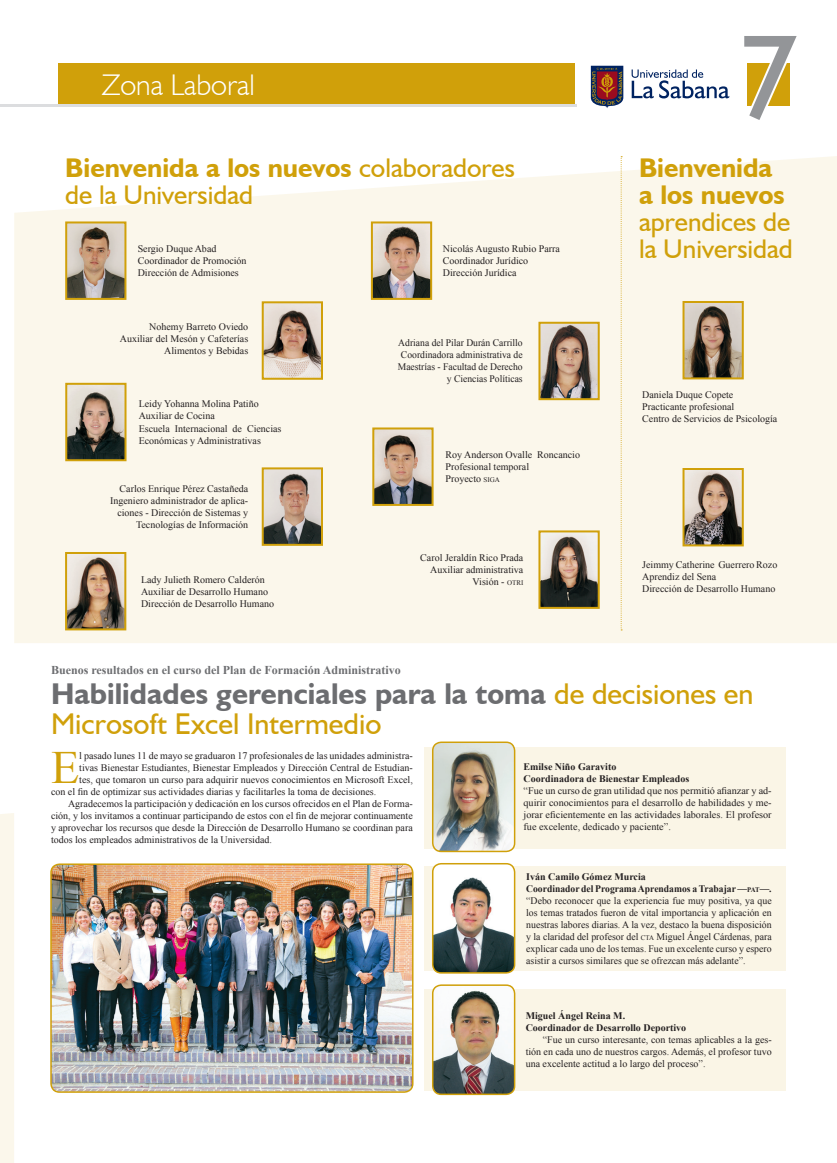
<style>
.page{position:relative;width:837px;height:1163px;background:#fff}
.page>*{position:absolute;margin:0;border:0;box-sizing:border-box;transform-origin:0 0}
.t1{font:120px "Humanist 521 BT";color:#939598}
.t2{font:46.2px "Times New Roman";color:#d0a00a}
.t3{font:30px/30px "Humanist 521 BT";color:#d0a00a}
.t4{font:300 29.9px "Humanist 521 BT";color:#fff}
.t5{font:27px/27px "Humanist 521 BT";color:#d0a00a}
.t6{font:700 27px/27px "Humanist 521 BT";color:#d0a00a}
.t7{font:700 12px "Times New Roman";color:#6c6d70}
.t8{font:10px/12px "Times New Roman";color:#231f20}
.t9{font:10px/12px "Times New Roman";color:#231f20;text-align:right;scale:.96 1}
.t10{font:700 10px/12px "Times New Roman";color:#231f20}
.s1{font-weight:700}
.s2{font-size:7px}
.s3{font-weight:700;color:#6c6d70}
.s4{font-weight:700;font-size:7px}
</style>
<div class="page">
<div style="left:0;top:813px;width:14px;height:349px;background:#fbf7eb"></div>
<div style="left:424px;top:866px;width:361px;height:104px;background:#faf5e6"></div>
<div style="left:424px;top:747px;width:361px;height:102px;background:#faf5e6"></div>
<div style="left:424px;top:988px;width:361px;height:102px;background:#faf5e6"></div>
<svg style="left:14px;top:156px;width:822px;height:487px;background:#fbf7eb"></svg>
<img style="left:68px;top:224px;width:55px;height:73px">
<div style="left:65px;top:221px;width:61px;height:79px;border:2px solid #d0a00a"></div>
<img style="left:264px;top:470px;width:56px;height:72px">
<div style="left:261px;top:467px;width:62px;height:78px;border:2px solid #d0a00a"></div>
<img style="left:685px;top:304px;width:55px;height:72px">
<div style="left:682px;top:301px;width:61px;height:78px;border:2px solid #d0a00a"></div>
<img style="left:685px;top:471px;width:55px;height:72px">
<div style="left:682px;top:468px;width:61px;height:78px;border:2px solid #d0a00a"></div>
<img style="left:541px;top:533px;width:55px;height:72px">
<div style="left:538px;top:530px;width:61px;height:78px;border:2px solid #d0a00a"></div>
<img style="left:264px;top:304px;width:56px;height:72px">
<div style="left:261px;top:301px;width:62px;height:78px;border:2px solid #d0a00a"></div>
<img style="left:68px;top:555px;width:55px;height:72px">
<div style="left:65px;top:552px;width:61px;height:78px;border:2px solid #d0a00a"></div>
<img style="left:374px;top:224px;width:55px;height:73px">
<div style="left:371px;top:221px;width:61px;height:79px;border:2px solid #d0a00a"></div>
<img style="left:375px;top:430px;width:55px;height:73px">
<div style="left:372px;top:427px;width:61px;height:79px;border:2px solid #d0a00a"></div>
<img style="left:68px;top:386px;width:55px;height:72px">
<div style="left:65px;top:383px;width:61px;height:78px;border:2px solid #d0a00a"></div>
<img style="left:541px;top:325px;width:55px;height:72px">
<div style="left:538px;top:322px;width:61px;height:78px;border:2px solid #d0a00a"></div>
<svg style="left:620px;top:156px;width:2px;height:474px"></svg>
<img style="left:432px;top:742px;width:82px;height:109px">
<div style="left:432px;top:741px;width:83px;height:111px;border:2px solid #d0a00a;border-radius:9px"></div>
<img style="left:51px;top:864px;width:361px;height:227px">
<div style="left:50px;top:863px;width:363px;height:229px;border:2px solid #d0a00a;border-radius:9px"></div>
<img style="left:432px;top:865px;width:82px;height:107px">
<div style="left:432px;top:862px;width:83px;height:111px;border:2px solid #d0a00a;border-radius:9px"></div>
<img style="left:432px;top:985px;width:82px;height:109px">
<div style="left:432px;top:984px;width:83px;height:110px;border:2px solid #d0a00a;border-radius:9px"></div>
<div style="left:58px;top:63px;width:516px;height:43px;background:#d0a00a"></div>
<svg style="left:590px;top:66px;width:33px;height:42px"></svg>
<svg style="left:631px;top:69px;width:98px;height:29px"></svg>
<hr style="left:0;top:104px;width:576px;height:2px;background:#dcdddf">
<svg style="left:747px;top:63px;width:43px;height:43px"></svg>
<h3 class="t4" style="left:102px;top:66px;width:154px">Zona Laboral</h3>
<h3 class="t5" style="left:65px;top:153px;width:451px"><span class="s1">Bienvenida a los nuevos</span> colaboradores de la Universidad</h3>
<p class="t8" style="left:138px;top:242px;width:110px">Sergio Duque Abad<br>Coordinador de Promoción<br>Dirección de Admisiones</p>
<p class="t8" style="left:120px;top:320px;width:130px;text-align:right">Nohemy Barreto Oviedo<br>Auxiliar del Mesón y Cafeterías<br>Alimentos y Bebidas</p>
<p class="t8" style="left:139px;top:398px;width:144px">Leidy Yohanna Molina Patiño<br>Auxiliar de Cocina<br>Escuela Internacional de Ciencias<br>Económicas y Administrativas</p>
<p class="t8" style="left:110px;top:482px;width:140px;text-align:right">Carlos Enrique Pérez Castañeda<br>Ingeniero administrador de aplica&shy;ciones - Dirección de Sistemas y<br>Tecnologías de Información</p>
<p class="t8" style="left:443px;top:242px;width:118px">Nicolás Augusto Rubio Parra<br>Coordinador Jurídico<br>Dirección Jurídica</p>
<p class="t9" style="left:397px;top:337px;width:131px">Adriana del Pilar Durán Carrillo<br>Coordinadora administrativa de<br>Maestrías - Facultad de Derecho y Ciencias Políticas</p>
<p class="t8" style="left:445px;top:448px;width:136px">Roy Anderson Ovalle Roncancio<br>Profesional temporal<br>Proyecto <span class="s2">SIGA</span></p>
<p class="t8" style="left:420px;top:551px;width:105px;text-align:right">Carol Jeraldín Rico Prada<br>Auxiliar administrativa</p>
<p class="t8" style="left:141px;top:573px;width:125px">Lady Julieth Romero Calderón</p>
<p class="t8" style="left:472px;top:575px;width:52px">Visión - <span class="s2">OTRI</span></p>
<p class="t8" style="left:141px;top:585px;width:135px">Auxiliar de Desarrollo Humano<br>Dirección de Desarrollo Humano</p>
<h1 class="t1" style="left:736px;top:3px;width:62px">7</h1>
<h3 class="t6" style="left:638px;top:153px;width:147px">Bienvenida a los nuevos</h3>
<h3 class="t5" style="left:638px;top:207px;width:155px">aprendices de la Universidad</h3>
<p class="t8" style="left:642px;top:389px;width:136px">Daniela Duque Copete<br>Practicante profesional<br>Centro de Servicios de Psicología</p>
<p class="t8" style="left:642px;top:558px;width:137px">Jeimmy Catherine Guerrero Rozo<br>Aprendiz del Sena<br>Dirección de Desarrollo Humano</p>
<p class="t7" style="left:51px;top:661px;width:351px">Buenos resultados en el curso del Plan de Formación Administrativo</p>
<h3 class="t3" style="left:51px;top:677px;width:703px"><span class="s3">Habilidades gerenciales para la toma</span> de decisiones en<br>Microsoft Excel Intermedio</h3>
<h2 class="t2" style="left:51px;top:736px;width:30px">E</h2>
<p class="t8" style="left:79px;top:749px;width:335px">l pasado lunes 11 de mayo se graduaron 17 profesionales de las unidades administra-</p>
<p class="t10" style="left:523px;top:760px;width:167px">Emilse Niño Garavito<br>Coordinadora de Bienestar Empleados</p>
<p class="t8" style="left:523px;top:784px;width:249px;text-align:justify">“Fue un curso de gran utilidad que nos permitió afianzar y ad&shy;quirir conocimientos para el desarrollo de habilidades y me&shy;jorar eficientemente en las actividades laborales. El profesor fue excelente, dedicado y paciente”.</p>
<p class="t8" style="left:79px;top:761px;width:335px">tivas Bienestar Estudiantes, Bienestar Empleados y Dirección Central de Estudian-</p>
<p class="t8" style="left:79px;top:773px;width:335px">tes, que tomaron un curso para adquirir nuevos conocimientos en Microsoft Excel,</p>
<p class="t8" style="left:51px;top:785px;width:326px">con el fin de optimizar sus actividades diarias y facilitarles la toma de decisiones.</p>
<p class="t8" style="left:68px;top:797px;width:346px">Agradecemos la participación y dedicación en los cursos ofrecidos en el Plan de Forma-</p>
<p class="t8" style="left:51px;top:809px;width:363px">ción, y los invitamos a continuar participando de estos con el fin de mejorar continuamente</p>
<p class="t8" style="left:51px;top:821px;width:363px">y aprovechar los recursos que desde la Dirección de Desarrollo Humano se coordinan para</p>
<p class="t8" style="left:51px;top:833px;width:222px">todos los empleados administrativos de la Universidad.</p>
<p class="t8" style="left:526px;top:870px;width:247px"><span class="s1">Iván Camilo Gómez Murcia<br>Coordinador del Programa Aprendamos a Trabajar —</span><span class="s4">pat</span><span class="s1">—. </span>“Debo reconocer que la experiencia fue muy positiva, ya que los temas tratados fueron de vital importancia y aplicación en nuestras labores diarias. A la vez, destaco la buena disposición y la claridad del profesor del <span class="s2">CTA</span> Miguel Ángel Cárdenas, para explicar cada uno de los temas. Fue un excelente curso y espero asistir a cursos similares que se ofrezcan más adelante”.</p>
<p class="t10" style="left:525px;top:1009px;width:162px">Miguel Ángel Reina M.<br>Coordinador de Desarrollo Deportivo</p>
<p class="t8" style="left:525px;top:1033px;width:247px;text-align:justify;text-indent:17px">“Fue un curso interesante, con temas aplicables a la ges&shy;tión en cada uno de nuestros cargos. Además, el profesor tuvo una excelente actitud a lo largo del proceso”.</p>
</div>
